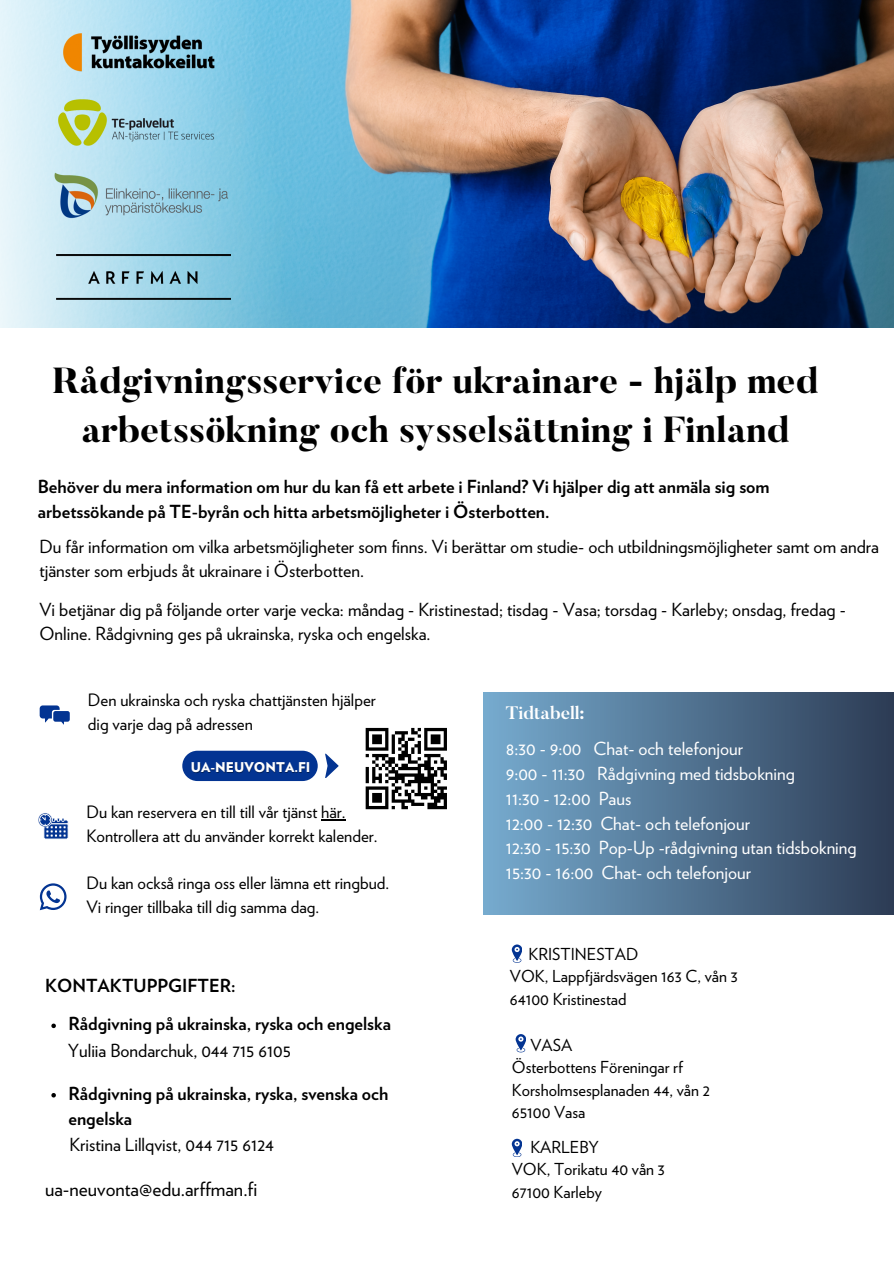
<style>
.page{position:relative;width:894px;height:1264px;background:#fff}
.page>*{position:absolute;margin:0;border:0;box-sizing:border-box;transform-origin:0 0}
.t1{font:800 36px/49.5px "Butler";color:#000;text-align:center}
.t2{font:19.5px "Verlag";color:#000}
.t3{font:18px/24.8px "Verlag";color:#000}
.t4{font:700 18px/24.8px "Verlag";color:#000}
.t5{font:18px/24.8px "Verlag";color:#fff}
.t6{font:700 18px "Butler";color:#fff}
.t7{font:16.95px/23.5px "Verlag";color:#000}
.t8{font:16.5px/22.5px "Verlag";color:#000}
.t9{font:900 13.5px "Verlag";color:#fff}
</style>
<div class="page">
<img style="left:446px;top:0;width:447px;height:327px">
<svg style="left:0;top:0;width:446px;height:328px;background:#94c3d5"></svg>
<svg style="left:321px;top:819px;width:24px;height:1px"></svg>
<div style="left:483px;top:692px;width:410px;height:222px;background:linear-gradient(to right,#76abcf,#2c3c55)"></div>
<svg style="left:515px;top:1034px;width:10px;height:18px"></svg>
<svg style="left:511px;top:1138px;width:10px;height:18px"></svg>
<svg style="left:40px;top:705px;width:30px;height:19px"></svg>
<svg style="left:38px;top:813px;width:30px;height:26px"></svg>
<svg style="left:40px;top:883px;width:26px;height:27px"></svg>
<div style="left:182px;top:750px;width:135px;height:31px;background:#033492;border-radius:15px"></div>
<svg style="left:365px;top:728px;width:82px;height:81px"></svg>
<hr style="left:427px;top:806px;width:20px;height:3px;background:#000">
<svg style="left:325px;top:753px;width:13px;height:25px"></svg>
<svg style="left:51px;top:1023px;width:5px;height:5px"></svg>
<svg style="left:51px;top:1093px;width:5px;height:4px"></svg>
<img style="left:56px;top:254px;width:174px;height:45px">
<img style="left:43px;top:161px;width:196px;height:68px">
<img style="left:54px;top:26px;width:173px;height:53px">
<img style="left:51px;top:92px;width:172px;height:61px">
<svg style="left:511px;top:944px;width:10px;height:18px"></svg>
<p class="t1" style="left:52px;top:360px;width:767px">Rådgivningsservice för ukrainare - hjälp med arbetssökning och sysselsättning i Finland</p>
<p class="t4" style="left:38px;top:475px;width:733px">Behöver du mera information om hur du kan få ett arbete i Finland? Vi hjälper dig att anmäla sig som arbetssökande på TE-byrån och hitta arbetsmöjligheter i Österbotten.</p>
<h1 class="t3" style="left:39px;top:535px;width:841px">Du får information om vilka arbetsmöjligheter som finns. Vi berättar om studie- och utbildningsmöjligheter samt om andra tjänster som erbjuds åt ukrainare i Österbotten.</h1>
<h4 class="t3" style="left:39px;top:598px;width:807px">Vi betjänar dig på följande orter varje vecka: måndag - Kristinestad; tisdag - Vasa; torsdag - Karleby; onsdag, fredag -<br>Online. Rådgivning ges på ukrainska, ryska och engelska.</h4>
<p class="t7" style="left:88px;top:689px;width:289px">Den ukrainska och ryska chattjänsten hjälper dig varje dag på adressen</p>
<p class="t9" style="left:191px;top:761px;width:121px">UA-NEUVONTA.FI</p>
<p class="t7" style="left:86px;top:801px;width:293px">Du kan reservera en till till vår tjänst här.<br>Kontrollera att du använder korrekt kalender.</p>
<p class="t7" style="left:86px;top:872px;width:304px">Du kan också ringa oss eller lämna ett ringbud.<br>Vi ringer tillbaka till dig samma dag.</p>
<p class="t4" style="left:45px;top:974px;width:192px">KONTAKTUPPGIFTER:</p>
<h5 class="t4" style="left:68px;top:1012px;width:324px">Rådgivning på ukrainska, ryska och engelska</h5>
<p class="t3" style="left:68px;top:1039px;width:225px">Yuliia Bondarchuk, 044 715 6105</p>
<p class="t4" style="left:68px;top:1081px;width:321px">Rådgivning på ukrainska, ryska, svenska och engelska</p>
<p class="t3" style="left:69px;top:1133px;width:206px">Kristina Lillqvist, 044 715 6124</p>
<p class="t2" style="left:45px;top:1180px;width:214px">ua-neuvonta@edu.arffman.fi</p>
<h4 class="t6" style="left:505px;top:706px;width:80px">Tidtabell:</h4>
<h4 class="t5" style="left:505px;top:737px;width:352px">8:30 - 9:00 Chat- och telefonjour<br>9:00 - 11:30 Rådgivning med tidsbokning<br>11:30 - 12:00 Paus<br>12:00 - 12:30 Chat- och telefonjour<br>12:30 - 15:30 Pop-Up -rådgivning utan tidsbokning 15:30 - 16:00 Chat- och telefonjour</h4>
<p class="t8" style="left:509px;top:943px;width:229px;text-indent:19px">KRISTINESTAD<br>VOK, Lappfjärdsvägen 163 C, vån 3<br>64100 Kristinestad</p>
<p class="t8" style="left:511px;top:1034px;width:199px;text-indent:19px">VASA<br>Österbottens Föreningar rf<br>Korsholmsesplanaden 44, vån 2<br>65100 Vasa</p>
<p class="t8" style="left:511px;top:1136px;width:154px;text-indent:19px">KARLEBY<br>VOK, Torikatu 40 vån 3<br>67100 Karleby</p>
</div>
